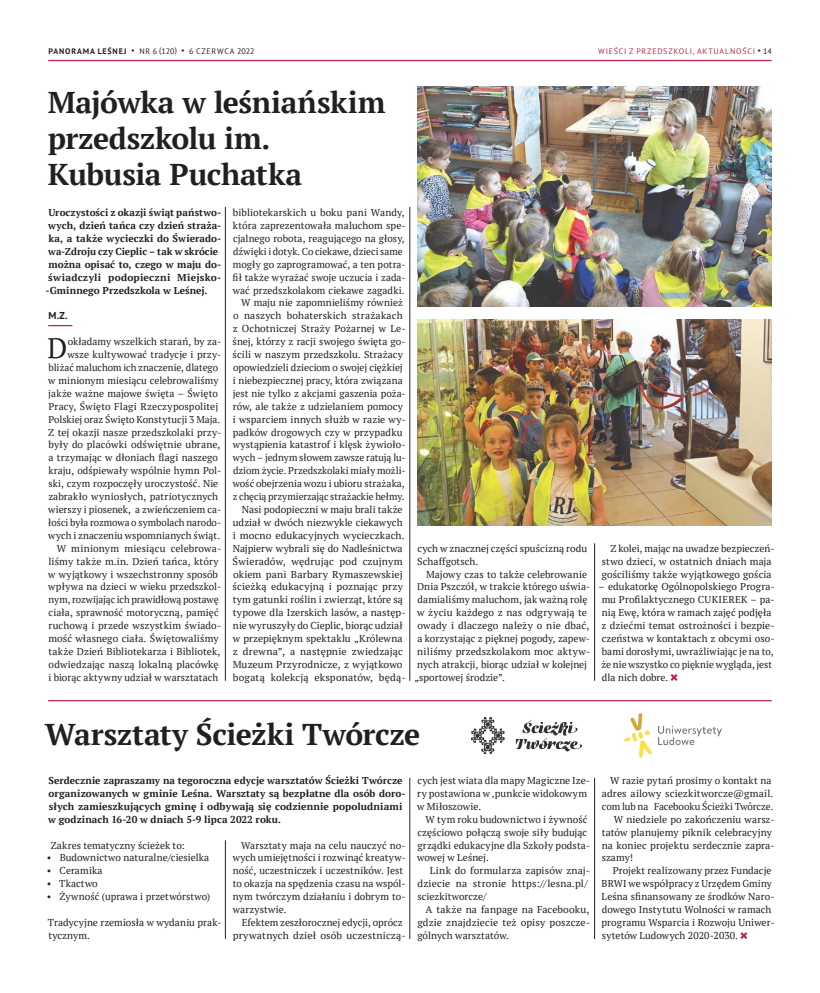
<style>
.page{position:relative;width:820px;height:993px;background:#fff}
.page>*{position:absolute;margin:0;border:0;box-sizing:border-box;transform-origin:0 0}
.t1{font:700 30px/36px "PT Serif";letter-spacing:-.015em;color:#231f20}
.główny_inicjał_wypus{font:28.4px "PT Serif";color:#231f20}
.główny_akapitowy{font:10px/12.9px "PT Serif";letter-spacing:.005em;color:#231f20}
.główny_inicjał_wypus-2{font:10px "PT Serif";letter-spacing:.005em;color:#231f20}
.lead_10_pkt{font:700 10px/12.9px "PT Serif";letter-spacing:.01em;color:#231f20}
.główny_akapitowy_1_a{font:10px/12.9px "PT Serif";letter-spacing:.005em;color:#231f20}
.autor{font:700 10px "PT Sans";color:#231f20}
.t2{font:8px "PT Sans";letter-spacing:.085em;color:#231f20}
.dział___numeracja_st{font:8px "PT Sans";letter-spacing:.095em;color:#b6274b}
.s1{font-weight:700}
.s2{color:#231f20}
</style>
<div class="page">
<hr style="left:48px;top:60px;width:723px;height:1px;background:#b6274b">
<svg style="left:48px;top:325px;width:24px;height:1px"></svg>
<svg style="left:670px;top:674px;width:7px;height:6px"></svg>
<svg style="left:740px;top:932px;width:6px;height:6px"></svg>
<hr style="left:48px;top:699px;width:723px;height:2px;background:#b6274b">
<img style="left:417px;top:87px;width:354px;height:219px">
<img style="left:417px;top:319px;width:354px;height:206px">
<img style="left:471px;top:717px;width:110px;height:36px">
<img style="left:623px;top:713px;width:97px;height:44px">
<hr style="left:594px;top:777px;width:1px;height:161px;background:#231f20">
<hr style="left:594px;top:543px;width:1px;height:137px;background:#231f20">
<hr style="left:409px;top:777px;width:1px;height:161px;background:#231f20">
<hr style="left:409px;top:207px;width:1px;height:473px;background:#231f20">
<hr style="left:225px;top:840px;width:1px;height:98px;background:#231f20">
<hr style="left:225px;top:207px;width:1px;height:473px;background:#231f20">
<p class="t2" style="left:49px;top:46px;width:207px"><span class="s1">PANORAMA LEŚNEJ</span> • NR 6 (120) • 6 CZERWCA 2022</p>
<p class="dział___numeracja_st" style="left:598px;top:46px;width:175px">WIEŚCI Z PRZEDSZKOLI, AKTUALNOŚCI <span class="s2">• 14</span></p>
<p class="t1" style="left:48px;top:84px;width:339px">Majówka w leśniańskim przedszkolu im.<br>Kubusia Puchatka</p>
<p class="lead_10_pkt" style="left:48px;top:206px;width:174px">Uroczystości z okazji świąt państwo-</p>
<p class="lead_10_pkt" style="left:48px;top:219px;width:174px">wych, dzień tańca czy dzień straża-</p>
<p class="lead_10_pkt" style="left:49px;top:231px;width:174px">ka, a także wycieczki do Świerado-</p>
<p class="lead_10_pkt" style="left:48px;top:244px;width:171px">wa-Zdroju czy Cieplic – tak w skrócie</p>
<p class="lead_10_pkt" style="left:49px;top:257px;width:174px">można opisać to, czego w maju do-</p>
<p class="lead_10_pkt" style="left:48px;top:270px;width:174px">świadczyli podopieczni Miejsko-</p>
<p class="lead_10_pkt" style="left:45px;top:283px;width:164px">-Gminnego Przedszkola w Leśnej.</p>
<p class="autor" style="left:49px;top:309px;width:21px">M.Z.</p>
<p class="główny_inicjał_wypus" style="left:47px;top:329px;width:21px">D</p>
<p class="główny_inicjał_wypus-2" style="left:68px;top:335px;width:155px">okładamy wszelkich starań, by za-</p>
<p class="główny_akapitowy" style="left:232px;top:206px;width:174px">bibliotekarskich u boku pani Wandy, która zaprezentowała maluchom spe&shy;cjalnego robota, reagującego na głosy, dźwięki i dotyk. Co ciekawe, dzieci same mogły go zaprogramować, a ten potra&shy;fił także wyrażać swoje uczucia i zada&shy;wać przedszkolakom ciekawe zagadki.</p>
<p class="główny_akapitowy" style="left:232px;top:296px;width:174px;text-align:center">W maju nie zapomnieliśmy również<br>o naszych bohaterskich strażakach z Ochotniczej Straży Pożarnej w Le&shy;śnej, którzy z racji swojego święta go&shy;ścili w naszym przedszkolu. Strażacy opowiedzieli dzieciom o swojej ciężkiej i niebezpiecznej pracy, która związana jest nie tylko z akcjami gaszenia poża&shy;rów, ale także z udzielaniem pomocy i wsparciem innych służb w razie wy&shy;padków drogowych czy w przypadku wystąpienia katastrof i klęsk żywioło&shy;wych – jednym słowem zawsze ratują lu&shy;dziom życie. Przedszkolaki miały możli&shy;wość obejrzenia wozu i ubioru strażaka, z chęcią przymierzając strażackie hełmy.</p>
<p class="główny_akapitowy" style="left:232px;top:502px;width:175px;text-indent:9px">Nasi podopieczni w maju brali także udział w dwóch niezwykle ciekawych i mocno edukacyjnych wycieczkach.<br>Najpierw wybrali się do Nadleśnictwa Świeradów, wędrując pod czujnym okiem pani Barbary Rymaszewskiej ścieżką edukacyjną i poznając przy tym gatunki roślin i zwierząt, które są typowe dla Izerskich lasów, a następ&shy;nie wyruszyły do Cieplic, biorąc udział w przepięknym spektaklu „Królewna z drewna”, a następnie zwiedzając Muzeum Przyrodnicze, z wyjątkowo bogatą kolekcją eksponatów, będą-</p>
<p class="główny_inicjał_wypus-2" style="left:67px;top:348px;width:155px">wsze kultywować tradycje i przy-</p>
<p class="główny_inicjał_wypus-2" style="left:48px;top:361px;width:171px">bliżać maluchom ich znaczenie, dlatego</p>
<p class="główny_inicjał_wypus-2" style="left:48px;top:373px;width:172px">w minionym miesiącu celebrowaliśmy</p>
<p class="główny_inicjał_wypus-2" style="left:48px;top:386px;width:171px">jakże ważne majowe święta – Święto</p>
<p class="główny_inicjał_wypus-2" style="left:48px;top:399px;width:171px">Pracy, Święto Flagi Rzeczypospolitej</p>
<p class="główny_inicjał_wypus-2" style="left:48px;top:412px;width:173px">Polskiej oraz Święto Konstytucji 3 Maja.</p>
<p class="główny_inicjał_wypus-2" style="left:48px;top:425px;width:174px">Z tej okazji nasze przedszkolaki przy-</p>
<p class="główny_inicjał_wypus-2" style="left:48px;top:438px;width:173px">były do placówki odświętnie ubrane,</p>
<p class="główny_inicjał_wypus-2" style="left:48px;top:451px;width:171px">a trzymając w dłoniach flagi naszego</p>
<p class="główny_inicjał_wypus-2" style="left:48px;top:464px;width:174px">kraju, odśpiewały wspólnie hymn Pol-</p>
<p class="główny_inicjał_wypus-2" style="left:48px;top:477px;width:171px">ski, czym rozpoczęły uroczystość. Nie</p>
<p class="główny_inicjał_wypus-2" style="left:48px;top:490px;width:171px">zabrakło wyniosłych, patriotycznych</p>
<p class="główny_inicjał_wypus-2" style="left:48px;top:502px;width:174px">wierszy i piosenek, a zwieńczeniem ca-</p>
<p class="główny_inicjał_wypus-2" style="left:48px;top:515px;width:174px">łości była rozmowa o symbolach narodo-</p>
<p class="główny_inicjał_wypus-2" style="left:48px;top:528px;width:173px">wych i znaczeniu wspomnianych świąt.</p>
<p class="główny_akapitowy" style="left:48px;top:541px;width:174px;text-indent:8px">W minionym miesiącu celebrowa&shy;liśmy także m.in. Dzień tańca, który w wyjątkowy i wszechstronny sposób wpływa na dzieci w wieku przedszkol&shy;nym, rozwijając ich prawidłową postawę ciała, sprawność motoryczną, pamięć ruchową i przede wszystkim świado&shy;mość własnego ciała. Świętowaliśmy także Dzień Bibliotekarza i Bibliotek, odwiedzając naszą lokalną placówkę i biorąc aktywny udział w warsztatach</p>
<p class="główny_akapitowy" style="left:417px;top:541px;width:171px">cych w znacznej części spuścizną rodu<br>Schaffgotsch.</p>
<p class="główny_akapitowy" style="left:426px;top:567px;width:162px">Majowy czas to także celebrowanie</p>
<p class="główny_akapitowy" style="left:417px;top:580px;width:174px">Dnia Pszczół, w trakcie którego uświa-</p>
<p class="główny_akapitowy" style="left:417px;top:593px;width:171px">damialiśmy maluchom, jak ważną rolę</p>
<p class="główny_akapitowy" style="left:417px;top:606px;width:171px">w życiu każdego z nas odgrywają te</p>
<p class="główny_akapitowy" style="left:417px;top:618px;width:173px">owady i dlaczego należy o nie dbać,</p>
<p class="główny_akapitowy" style="left:417px;top:631px;width:174px">a korzystając z pięknej pogody, zapew-</p>
<p class="główny_akapitowy" style="left:417px;top:644px;width:174px">niliśmy przedszkolakom moc aktyw-</p>
<p class="główny_akapitowy" style="left:417px;top:657px;width:171px">nych atrakcji, biorąc udział w kolejnej</p>
<p class="główny_akapitowy" style="left:414px;top:670px;width:92px">„sportowej środzie”.</p>
<p class="główny_akapitowy" style="left:601px;top:541px;width:174px;text-indent:9px">Z kolei, mając na uwadze bezpieczeń&shy;stwo dzieci, w ostatnich dniach maja gościliśmy także wyjątkowego gościa</p>
<p class="główny_akapitowy" style="left:598px;top:580px;width:177px">– edukatorkę Ogólnopolskiego Progra&shy;mu Profilaktycznego CUKIEREK – pa&shy;nią Ewę, która w ramach zajęć podjęła z dziećmi temat ostrożności i bezpie&shy;czeństwa w kontaktach z obcymi oso&shy;bami dorosłymi, uwrażliwiając je na to, że nie wszystko co pięknie wygląda, jest dla nich dobre.</p>
<p class="t1" style="left:45px;top:716px;width:377px">Warsztaty Ścieżki Twórcze</p>
<p class="lead_10_pkt" style="left:48px;top:773px;width:359px">Serdecznie zapraszamy na tegoroczna edycje warsztatów Ścieżki Twórcze organizowanych w gminie Leśna. Warsztaty są bezpłatne dla osób doro&shy;słych zamieszkujących gminę i odbywają się codziennie popoludniami w godzinach 16-20 w dniach 5-9 lipca 2022 roku.</p>
<p class="główny_akapitowy_1_a" style="left:51px;top:838px;width:135px">Zakres tematyczny ścieżek to:</p>
<p class="główny_akapitowy" style="left:47px;top:851px;width:164px">• Budownictwo naturalne/ciesielka</p>
<p class="główny_akapitowy" style="left:47px;top:864px;width:57px">• Ceramika</p>
<p class="główny_akapitowy" style="left:47px;top:876px;width:52px">• Tkactwo</p>
<p class="główny_akapitowy" style="left:47px;top:889px;width:165px">• Żywność (uprawa i przetwórstwo)</p>
<p class="główny_akapitowy_1_a" style="left:48px;top:915px;width:175px">Tradycyjne rzemiosła w wydaniu prak&shy;tycznym.</p>
<p class="główny_akapitowy" style="left:417px;top:773px;width:174px">cych jest wiata dla mapy Magiczne Ize&shy;ry postawiona w ‚punkcie widokowym w Miłoszowie.</p>
<p class="główny_akapitowy" style="left:417px;top:812px;width:174px;text-indent:8px">W tym roku budownictwo i żywność częściowo połączą swoje siły budując grządki edukacyjne dla Szkoły podsta&shy;wowej w Leśnej.</p>
<p class="główny_akapitowy" style="left:417px;top:864px;width:174px;text-indent:13px">Link do formularza zapisów znaj&shy;dziecie na stronie https://lesna.pl/ sciezkitworcze/</p>
<p class="główny_akapitowy" style="left:417px;top:902px;width:174px;text-align:justify;text-indent:8px">A także na fanpage na Facebooku, gdzie znajdziecie też opisy poszcze&shy;gólnych warsztatów.</p>
<p class="główny_akapitowy" style="left:232px;top:838px;width:174px;text-indent:8px">Warsztaty maja na celu nauczyć no&shy;wych umiejętności i rozwinąć kreatyw&shy;ność, uczestniczek i uczestników. Jest to okazja na spędzenia czasu na wspól&shy;nym twórczym działaniu i dobrym to&shy;warzystwie.</p>
<p class="główny_akapitowy" style="left:233px;top:915px;width:174px;text-align:center">Efektem zeszłorocznej edycji, oprócz prywatnych dzieł osób uczestniczą-</p>
<p class="główny_akapitowy" style="left:601px;top:773px;width:173px;text-indent:8px">W razie pytań prosimy o kontakt na adres ailowy sciezkitworcze@gmail. com lub na Facebooku Ścieżki Twôrcze.</p>
<p class="główny_akapitowy" style="left:601px;top:812px;width:174px;text-indent:12px">W niedziele po zakończeniu warsz&shy;tatów planujemy piknik celebracyjny na koniec projektu serdecznie zapra&shy;szamy!</p>
<p class="główny_akapitowy" style="left:601px;top:864px;width:174px;text-indent:11px">Projekt realizowany przez Fundacje BRWI we współpracy z Urzędem Gminy Leśna sfinansowany ze środków Naro&shy;dowego Instytutu Wolności w ramach programu Wsparcia i Rozwoju Uniwer&shy;sytetów Ludowych 2020-2030.</p>
</div>
